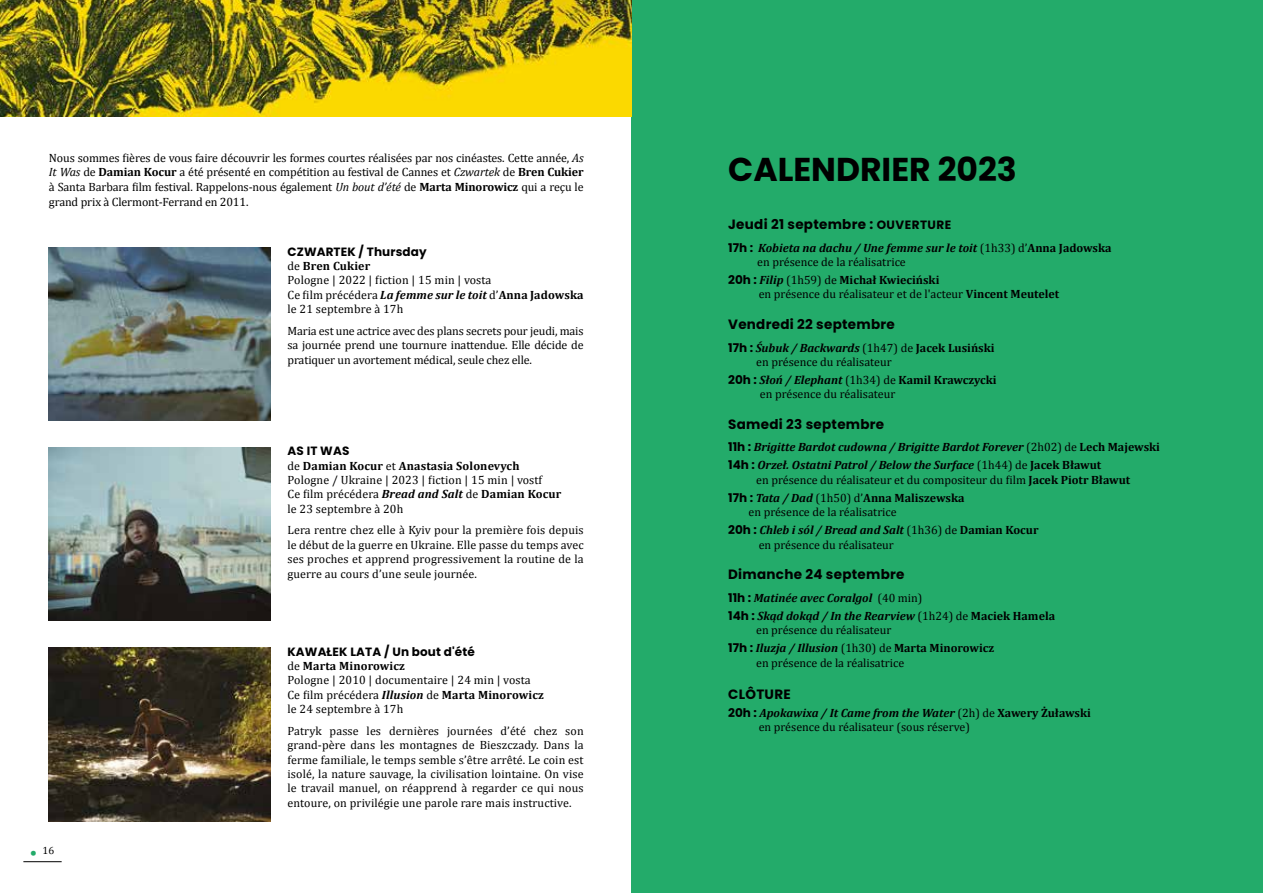
<style>
.page{position:relative;width:1263px;height:893px;background:#fff}
.page>*{position:absolute;margin:0;border:0;box-sizing:border-box;transform-origin:0 0}
.t1{font:700 33px "Poppins";color:#000}
.t2{font:16.5px "Cambria";color:#23ab6a}
.t3{font:700 15.15px/28.2px "Poppins";letter-spacing:.11em;color:#000;text-align:right}
.t4{font:700 13.5px "Poppins";letter-spacing:.02em;color:#000}
.t5{font:12px/14.4px "Cambria";color:#000}
.t6{font:italic 700 12px/18px "Cambria";color:#000}
.t7{font:700 12px "Poppins";letter-spacing:.01em;color:#000}
.t8{font:10.5px "Cambria";color:#000}
.s1{font-style:italic}
.s2{font-weight:700}
.s3{font-weight:700;font-style:italic}
.s4{font-size:12px}
.s5{font-family:"Poppins";font-weight:700}
.s6{font-family:"Poppins";font-style:normal}
.s7{font-weight:400;font-style:normal}
.s8{font-style:normal}
</style>
<div class="page">
<hr style="left:23px;top:861px;width:39px;height:1px;background:#000">
<img style="left:49px;top:247px;width:221px;height:174px">
<img style="left:49px;top:447px;width:221px;height:174px">
<img style="left:49px;top:647px;width:221px;height:174px">
<div style="left:631px;top:0;width:632px;height:893px;background:#23ab6a"></div>
<img style="left:0;top:0;width:631px;height:117px">
<p class="t3" style="left:446px;top:143px;width:159px">76 RUE DE RENNES<br>PARIS 6e</p>
<p class="t5" style="left:49px;top:150px;width:536px;text-align:justify">Nous sommes fières de vous faire découvrir les formes courtes réalisées par nos cinéastes. Cette année, <span class="s1">As It Was</span> de <span class="s2">Damian Kocur</span> a été présenté en compétition au festival de Cannes et <span class="s1">Czwartek</span> de <span class="s2">Bren Cukier </span>à Santa Barbara film festival. Rappelons-nous également <span class="s1">Un bout d’été</span> de <span class="s2">Marta Minorowicz</span> qui a reçu le grand prix à Clermont-Ferrand en 2011.</p>
<p class="t7" style="left:287px;top:244px;width:141px">CZWARTEK / Thursday</p>
<p class="t5" style="left:287px;top:259px;width:298px">de <span class="s2">Bren Cukier<br></span>Pologne | 2022 | fiction | 15 min | vosta<br>Ce film précédera <span class="s3">La femme sur le toit</span> d’<span class="s2">Anna Jadowska </span>le 21 septembre à 17h</p>
<p class="t5" style="left:287px;top:323px;width:298px;text-align:justify">Maria est une actrice avec des plans secrets pour jeudi, mais sa journée prend une tournure inattendue. Elle décide de pratiquer un avortement médical, seule chez elle.</p>
<p class="t3" style="left:28px;top:169px;width:203px">21-24 SEPTEMBRE 2023</p>
<p class="t7" style="left:287px;top:444px;width:63px">AS IT WAS</p>
<p class="t5" style="left:287px;top:458px;width:275px">de <span class="s2">Damian Kocur</span> et <span class="s2">Anastasia Solonevych </span>Pologne / Ukraine | 2023 | fiction | 15 min | vostf<br>Ce film précédera <span class="s3">Bread and Salt</span> de <span class="s2">Damian Kocur </span>le 23 septembre à 20h</p>
<p class="t5" style="left:287px;top:523px;width:298px;text-align:justify">Lera rentre chez elle à Kyiv pour la première fois depuis le début de la guerre en Ukraine. Elle passe du temps avec ses proches et apprend progressivement la routine de la guerre au cours d’une seule journée.</p>
<p class="t8" style="left:43px;top:844px;width:13px">16</p>
<h2 class="t2" style="left:30px;top:842px;width:9px">•</h2>
<p class="t7" style="left:287px;top:644px;width:189px">KAWAŁEK LATA / Un bout d'été</p>
<p class="t5" style="left:287px;top:659px;width:258px">de <span class="s2">Marta Minorowicz<br></span>Pologne | 2010 | documentaire | 24 min | vosta<br>Ce film précédera <span class="s3">Illusion</span> de <span class="s2">Marta Minorowicz </span>le 24 septembre à 17h</p>
<p class="t5" style="left:287px;top:723px;width:298px;text-align:justify">Patryk passe les dernières journées d’été chez son grand-père dans les montagnes de Bieszczady. Dans la ferme familiale, le temps semble s’être arrêté. Le coin est isolé, la nature sauvage, la civilisation lointaine. On vise le travail manuel, on réapprend à regarder ce qui nous entoure, on privilégie une parole rare mais instructive.</p>
<h1 class="t1" style="left:728px;top:150px;width:290px">CALENDRIER 2023</h1>
<p class="t4" style="left:728px;top:217px;width:225px">Jeudi 21 septembre : <span class="s4">OUVERTURE</span></p>
<p class="t5" style="left:757px;top:240px;width:356px;text-indent:-29px"><span class="s5">17h :</span> <span class="s3">Kobieta na dachu / Une femme sur le toit</span> (1h33) d’<span class="s2">Anna Jadowska </span>en présence de la réalisatrice</p>
<p class="t5" style="left:759px;top:273px;width:302px;text-indent:-31px"><span class="s5">20h :</span> <span class="s3">Filip</span> (1h59) de <span class="s2">Michał Kwieciński<br></span>en présence du réalisateur et de l'acteur <span class="s2">Vincent Meutelet</span></p>
<p class="t4" style="left:728px;top:316px;width:168px">Vendredi 22 septembre</p>
<p class="t5" style="left:756px;top:340px;width:240px;text-indent:-28px"><span class="s5">17h :</span> <span class="s3">Śubuk / Backwards</span> (1h47) de <span class="s2">Jacek Lusiński </span>en présence du réalisateur</p>
<p class="t5" style="left:760px;top:373px;width:238px;text-indent:-32px"><span class="s5">20h :</span> <span class="s3">Słoń / Elephant</span> (1h34) de <span class="s2">Kamil Krawczycki </span>en présence du réalisateur</p>
<p class="t4" style="left:728px;top:416px;width:158px">Samedi 23 septembre</p>
<p class="t6" style="left:728px;top:438px;width:433px"><span class="s6">11h :</span> Brigitte Bardot cudowna / Brigitte Bardot Forever <span class="s7">(2h02) de</span> <span class="s8">Lech Majewski<br></span><span class="s6">14h :</span> Orzeł. Ostatni Patrol / Below the Surface <span class="s7">(1h44) de</span> <span class="s8">Jacek Bławut</span></p>
<p class="t5" style="left:728px;top:471px;width:403px;line-height:18px;text-indent:28px">en présence du réalisateur et du compositeur du film <span class="s2">Jacek Piotr Bławut<br></span><span class="s5">17h :</span> <span class="s3">Tata / Dad</span> (1h50) d’<span class="s2">Anna Maliszewska</span></p>
<p class="t5" style="left:728px;top:503px;width:312px;line-height:18px;text-indent:20px">en présence de la réalisatrice<br><span class="s5">20h :</span> <span class="s3">Chleb i sól / Bread and Salt</span> (1h36) de <span class="s2">Damian Kocur</span></p>
<p class="t5" style="left:759px;top:537px;width:137px">en présence du réalisateur</p>
<p class="t4" style="left:728px;top:567px;width:178px">Dimanche 24 septembre</p>
<p class="t6" style="left:728px;top:588px;width:328px"><span class="s6">11h :</span> Matinée avec Coralgol <span class="s7">(40 min)<br></span><span class="s6">14h :</span> Skąd dokąd / In the Rearview <span class="s7">(1h24) de</span> <span class="s8">Maciek Hamela</span></p>
<p class="t5" style="left:728px;top:621px;width:267px;line-height:18px;text-indent:28px">en présence du réalisateur<br><span class="s5">17h :</span> <span class="s3">Iluzja / Illusion</span> (1h30) de <span class="s2">Marta Minorowicz</span></p>
<p class="t5" style="left:756px;top:655px;width:150px">en présence de la réalisatrice</p>
<p class="t4" style="left:728px;top:686px;width:64px">CLÔTURE</p>
<p class="t5" style="left:759px;top:706px;width:334px;text-indent:-31px"><span class="s5">20h :</span> <span class="s3">Apokawixa / It Came from the Water</span> (2h) de <span class="s2">Xawery Żuławski </span>en présence du réalisateur (sous réserve)</p>
</div>
